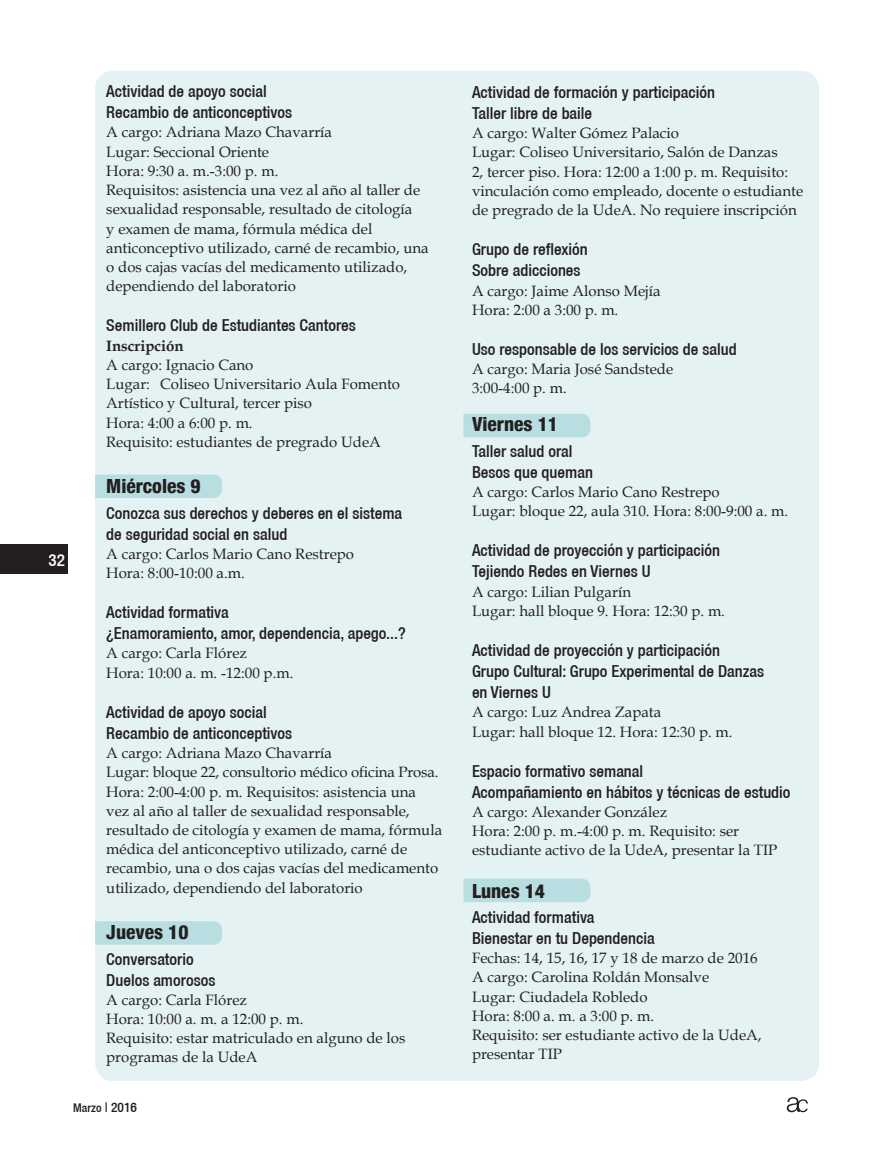
<style>
.page{position:relative;width:893px;height:1149px;background:#fff}
.page>*{position:absolute;margin:0;border:0;box-sizing:border-box;transform-origin:0 0}
.t1{font:800 condensed 19.5px "Helvetica 87";color:#231f20}
.t2{font:500 condensed 16.95px "Helvetica 67";color:#fff}
.t3{font:500 condensed 16.5px/21px "Helvetica 67";color:#231f20}
.t4{font:15px/19.2px "Book Antiqua";color:#231f20}
.t5{font:700 15px "Book Antiqua";color:#231f20}
.t6{font:500 condensed 12px "Helvetica 67";color:#231f20}
.s1{font-size:13.5px}
</style>
<div class="page">
<div style="left:0;top:544px;width:68px;height:29px;background:#231f20"></div>
<svg style="left:787px;top:1097px;width:21px;height:14px"></svg>
<div style="left:95px;top:71px;width:724px;height:1009px;background:#e4f2f3;border-radius:18px"></div>
<div style="left:95px;top:474px;width:127px;height:24px;background:#b9dee2"></div>
<div style="left:95px;top:921px;width:127px;height:23px;background:#b9dee2"></div>
<div style="left:463px;top:414px;width:127px;height:23px;background:#b9dee2"></div>
<div style="left:463px;top:878px;width:127px;height:23px;background:#b9dee2"></div>
<p class="t2" style="left:49px;top:549px;width:18px">32</p>
<p class="t3" style="left:106px;top:81px;width:187px">Actividad de apoyo social<br>Recambio de anticonceptivos</p>
<p class="t4" style="left:106px;top:122px;width:324px">A cargo: Adriana Mazo Chavarría<br>Lugar: Seccional Oriente<br>Hora: 9:30 a. m.-3:00 p. m.<br>Requisitos: asistencia una vez al año al taller de sexualidad responsable, resultado de citología<br>y examen de mama, fórmula médica del anticonceptivo utilizado, carné de recambio, una o dos cajas vacías del medicamento utilizado, dependiendo del laboratorio</p>
<p class="t3" style="left:106px;top:315px;width:251px">Semillero Club de Estudiantes Cantores</p>
<p class="t5" style="left:106px;top:335px;width:79px">Inscripción</p>
<p class="t4" style="left:106px;top:355px;width:295px">A cargo: Ignacio Cano<br>Lugar: Coliseo Universitario Aula Fomento<br>Artístico y Cultural, tercer piso<br>Hora: 4:00 a 6:00 p. m.<br>Requisito: estudiantes de pregrado UdeA</p>
<h1 class="t1" style="left:106px;top:474px;width:96px">Miércoles 9</h1>
<p class="t3" style="left:106px;top:502px;width:297px">Conozca sus derechos y deberes en el sistema de seguridad social en salud</p>
<p class="t4" style="left:106px;top:543px;width:249px">A cargo: Carlos Mario Cano Restrepo<br>Hora: 8:00-10:00 a.m.</p>
<p class="t3" style="left:106px;top:601px;width:301px">Actividad formativa<br>¿Enamoramiento, amor, dependencia, apego...?</p>
<p class="t4" style="left:106px;top:643px;width:189px">A cargo: Carla Flórez<br>Hora: 10:00 a. m. -12:00 p.m.</p>
<p class="t3" style="left:106px;top:701px;width:187px">Actividad de apoyo social<br>Recambio de anticonceptivos</p>
<p class="t4" style="left:106px;top:742px;width:337px">A cargo: Adriana Mazo Chavarría<br>Lugar: bloque 22, consultorio médico oficina Prosa.<br>Hora: 2:00-4:00 p. m. Requisitos: asistencia una vez al año al taller de sexualidad responsable, resultado de citología y examen de mama, fórmula médica del anticonceptivo utilizado, carné de recambio, una o dos cajas vacías del medicamento utilizado, dependiendo del laboratorio</p>
<h1 class="t1" style="left:106px;top:919px;width:84px">Jueves 10</h1>
<p class="t3" style="left:106px;top:947px;width:111px">Conversatorio<br>Duelos amorosos</p>
<p class="t4" style="left:106px;top:989px;width:301px">A cargo: Carla Flórez<br>Hora: 10:00 a. m. a 12:00 p. m.<br>Requisito: estar matriculado en alguno de los programas de la UdeA</p>
<p class="t6" style="left:73px;top:1100px;width:65px">Marzo <span class="s1">| 2016</span></p>
<p class="t3" style="left:472px;top:81px;width:244px">Actividad de formación y participación<br>Taller libre de baile</p>
<p class="t4" style="left:472px;top:123px;width:333px">A cargo: Walter Gómez Palacio<br>Lugar: Coliseo Universitario, Salón de Danzas<br>2, tercer piso. Hora: 12:00 a 1:00 p. m. Requisito: vinculación como empleado, docente o estudiante de pregrado de la UdeA. No requiere inscripción</p>
<p class="t3" style="left:472px;top:239px;width:117px">Grupo de reflexión<br>Sobre adicciones</p>
<p class="t4" style="left:472px;top:280px;width:190px">A cargo: Jaime Alonso Mejía<br>Hora: 2:00 a 3:00 p. m.</p>
<p class="t3" style="left:472px;top:338px;width:266px">Uso responsable de los servicios de salud</p>
<p class="t4" style="left:472px;top:359px;width:203px">A cargo: Maria José Sandstede<br>3:00-4:00 p. m.</p>
<h1 class="t1" style="left:472px;top:412px;width:88px">Viernes 11</h1>
<p class="t3" style="left:472px;top:440px;width:122px">Taller salud oral<br>Besos que queman</p>
<p class="t4" style="left:472px;top:482px;width:318px">A cargo: Carlos Mario Cano Restrepo<br>Lugar: bloque 22, aula 310. Hora: 8:00-9:00 a. m.</p>
<p class="t3" style="left:472px;top:539px;width:250px">Actividad de proyección y participación<br>Tejiendo Redes en Viernes U</p>
<p class="t4" style="left:472px;top:581px;width:255px">A cargo: Lilian Pulgarín<br>Lugar: hall bloque 9. Hora: 12:30 p. m.</p>
<p class="t3" style="left:472px;top:639px;width:294px">Actividad de proyección y participación<br>Grupo Cultural: Grupo Experimental de Danzas en Viernes U</p>
<p class="t4" style="left:472px;top:702px;width:262px">A cargo: Luz Andrea Zapata<br>Lugar: hall bloque 12. Hora: 12:30 p. m.</p>
<p class="t3" style="left:472px;top:760px;width:320px">Espacio formativo semanal<br>Acompañamiento en hábitos y técnicas de estudio</p>
<p class="t4" style="left:472px;top:801px;width:307px">A cargo: Alexander González<br>Hora: 2:00 p. m.-4:00 p. m. Requisito: ser estudiante activo de la UdeA, presentar la TIP</p>
<h1 class="t1" style="left:472px;top:878px;width:75px">Lunes 14</h1>
<p class="t3" style="left:472px;top:906px;width:184px">Actividad formativa<br>Bienestar en tu Dependencia</p>
<p class="t4" style="left:472px;top:947px;width:291px">Fechas: 14, 15, 16, 17 y 18 de marzo de 2016<br>A cargo: Carolina Roldán Monsalve<br>Lugar: Ciudadela Robledo<br>Hora: 8:00 a. m. a 3:00 p. m.<br>Requisito: ser estudiante activo de la UdeA, presentar TIP</p>
</div>
